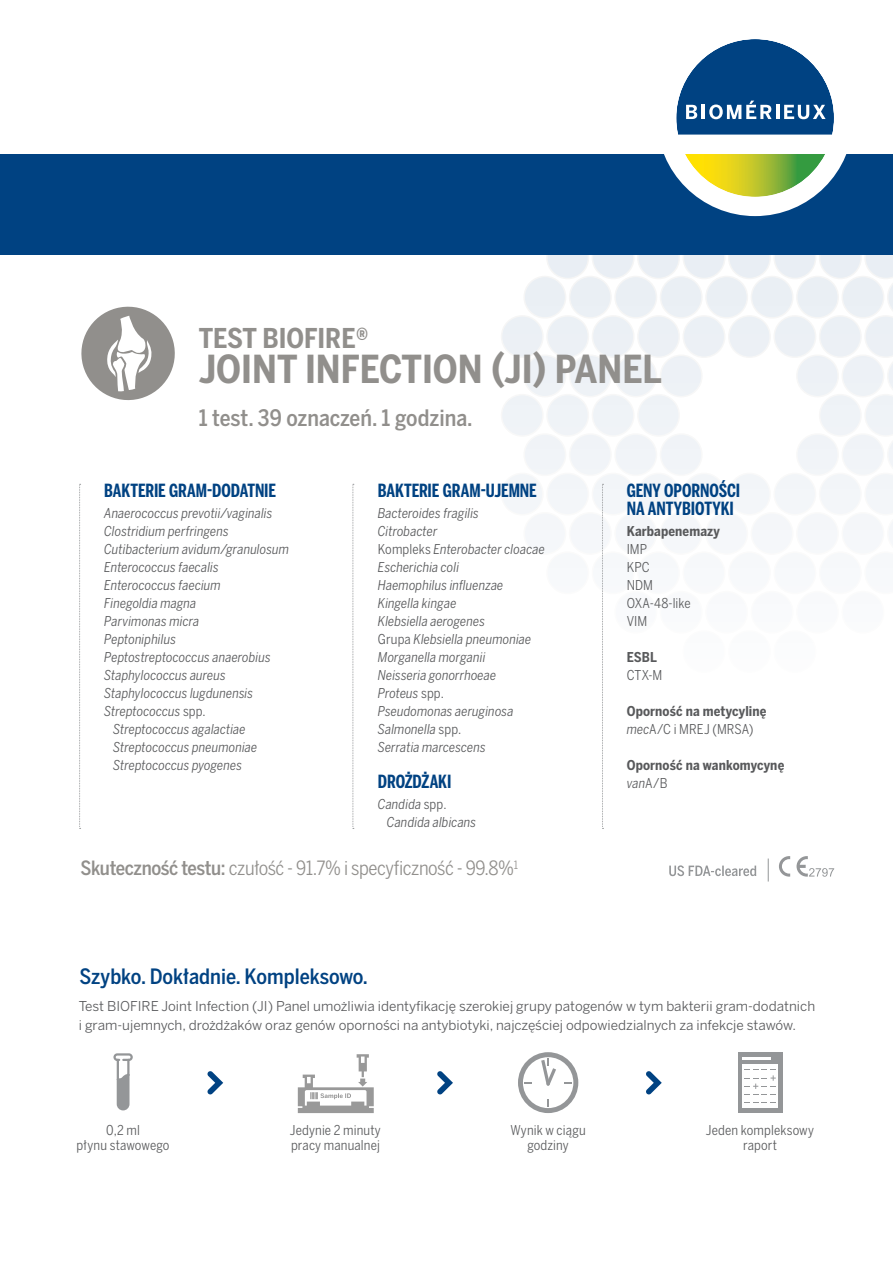
<style>
.page{position:relative;width:893px;height:1263px;background:#fff}
.page>*{position:absolute;margin:0;border:0;box-sizing:border-box;transform-origin:0 0}
.t1{font:700 38.25px "Benton Sans Condensed";color:#918f8c}
.t2{font:700 27.15px "Benton Sans Condensed";color:#918f8c}
.t3{font:500 22.5px "Benton Sans Condensed";color:#918f8c}
.t4{font:500 21px "Benton Sans Condensed";color:#004282}
.t5{font:19.5px "Benton Sans Condensed";letter-spacing:-.02em;color:#918f8c}
.t6{font:700 18px/18px "Benton Sans Compressed";letter-spacing:-.005em;color:#004282}
.t7{font:italic 13.5px/18px "Benton Sans Condensed";letter-spacing:.005em;color:#58595b}
.t8{font:13.5px/19.5px "Benton Sans";color:#58595b}
.t9{font:13.5px/15px "Benton Sans Condensed";letter-spacing:.01em;color:#58595b;text-align:center}
.t10{font:700 13.5px/18px "Benton Sans Condensed";letter-spacing:.01em;color:#58595b}
.s1{font-style:normal}
.s2{font-weight:500}
.s3{font-weight:400;font-style:italic}
.s4{font-weight:400}
</style>
<div class="page">
<svg style="left:518px;top:1052px;width:60px;height:61px"></svg>
<div style="left:738px;top:1052px;width:44px;height:61px;background:#949698"></div>
<div style="left:742px;top:1065px;width:36px;height:43px;background:#fff"></div>
<svg style="left:744px;top:1102px;width:32px;height:1px"></svg>
<svg style="left:744px;top:1069px;width:32px;height:26px"></svg>
<hr style="left:742px;top:1057px;width:29px;height:3px;background:#fff">
<svg style="left:502px;top:255px;width:391px;height:293px"></svg>
<div style="left:0;top:154px;width:893px;height:101px;background:#004282"></div>
<svg style="left:677px;top:40px;width:157px;height:157px"></svg>
<div style="left:657px;top:20px;width:196px;height:196px;border:19px solid #fff;border-radius:50%"></div>
<svg style="left:113px;top:1053px;width:20px;height:58px"></svg>
<svg style="left:207px;top:1071px;width:16px;height:23px"></svg>
<svg style="left:437px;top:1071px;width:16px;height:23px"></svg>
<svg style="left:646px;top:1071px;width:16px;height:23px"></svg>
<svg style="left:298px;top:1054px;width:76px;height:59px"></svg>
<svg style="left:768px;top:858px;width:1px;height:23px"></svg>
<svg style="left:669px;top:865px;width:87px;height:11px"></svg>
<svg style="left:779px;top:856px;width:11px;height:21px"></svg>
<svg style="left:796px;top:856px;width:38px;height:21px"></svg>
<svg style="left:353px;top:484px;width:1px;height:345px"></svg>
<svg style="left:602px;top:484px;width:1px;height:345px"></svg>
<svg style="left:81px;top:306px;width:94px;height:94px"></svg>
<svg style="left:79px;top:484px;width:2px;height:345px"></svg>
<h2 class="t2" style="left:199px;top:321px;width:172px">TEST BIOFIRE®</h2>
<h1 class="t1" style="left:199px;top:346px;width:465px">JOINT INFECTION (JI) PANEL</h1>
<h3 class="t3" style="left:199px;top:404px;width:275px">1 test. 39 oznaczeń. 1 godzina.</h3>
<h3 class="t6" style="left:104px;top:482px;width:173px">BAKTERIE GRAM-DODATNIE</h3>
<p class="t7" style="left:104px;top:504px;width:170px">Anaerococcus prevotii/vaginalis</p>
<p class="t7" style="left:104px;top:522px;width:126px">Clostridium perfringens</p>
<p class="t7" style="left:104px;top:540px;width:186px">Cutibacterium avidum/granulosum</p>
<p class="t7" style="left:104px;top:558px;width:116px">Enterococcus faecalis</p>
<p class="t7" style="left:104px;top:576px;width:118px">Enterococcus faecium</p>
<p class="t7" style="left:104px;top:594px;width:94px">Finegoldia magna</p>
<p class="t7" style="left:104px;top:612px;width:97px">Parvimonas micra</p>
<p class="t7" style="left:104px;top:630px;width:73px">Peptoniphilus</p>
<p class="t7" style="left:104px;top:648px;width:168px">Peptostreptococcus anaerobius</p>
<p class="t7" style="left:104px;top:666px;width:123px">Staphylococcus aureus</p>
<p class="t7" style="left:104px;top:684px;width:150px">Staphylococcus lugdunensis</p>
<p class="t7" style="left:104px;top:702px;width:103px">Streptococcus <span class="s1">spp.</span></p>
<p class="t7" style="left:113px;top:720px;width:134px">Streptococcus agalactiae</p>
<p class="t7" style="left:113px;top:738px;width:146px">Streptococcus pneumoniae</p>
<p class="t7" style="left:113px;top:756px;width:130px">Streptococcus pyogenes</p>
<h3 class="t6" style="left:378px;top:482px;width:160px">BAKTERIE GRAM-UJEMNE</h3>
<p class="t7" style="left:378px;top:504px;width:169px">Bacteroides fragilis<br>Citrobacter<br><span class="s1">Kompleks</span> Enterobacter cloacae<br>Escherichia coli<br>Haemophilus influenzae<br>Kingella kingae<br>Klebsiella aerogenes<br><span class="s1">Grupa</span> Klebsiella pneumoniae<br>Morganella morganii<br>Neisseria gonorrhoeae<br>Proteus <span class="s1">spp.<br></span>Pseudomonas aeruginosa<br>Salmonella <span class="s1">spp.<br></span>Serratia marcescens</p>
<h3 class="t6" style="left:378px;top:772px;width:75px">DROŻDŻAKI</h3>
<p class="t7" style="left:387px;top:794px;width:91px;text-indent:-9px">Candida <span class="s1">spp.<br></span>Candida albicans</p>
<h3 class="t5" style="left:80px;top:856px;width:439px"><span class="s2">Skuteczność testu:</span> czułość - 91.7% i specyficzność - 99.8%<sup>1</sup></h3>
<h3 class="t6" style="left:627px;top:482px;width:115px">GENY OPORNOŚCI<br>NA ANTYBIOTYKI</h3>
<p class="t10" style="left:627px;top:522px;width:95px">Karbapenemazy</p>
<p class="t9" style="left:627px;top:540px;width:66px;line-height:18px;text-align:left">IMP<br>KPC<br>NDM<br>OXA-48-like<br>VIM</p>
<p class="t10" style="left:627px;top:648px;width:32px">ESBL</p>
<p class="t9" style="left:627px;top:667px;width:37px">CTX-M</p>
<p class="t10" style="left:627px;top:702px;width:141px">Oporność na metycylinę <span class="s3">mec</span><span class="s4">A/C i MREJ (MRSA)</span></p>
<p class="t10" style="left:627px;top:756px;width:159px">Oporność na wankomycynę <span class="s3">van</span><span class="s4">A/B</span></p>
<h3 class="t4" style="left:80px;top:963px;width:290px">Szybko. Dokładnie. Kompleksowo.</h3>
<p class="t8" style="left:79px;top:996px;width:738px">Test BIOFIRE Joint Infection (JI) Panel umożliwia identyfikację szerokiej grupy patogenów w tym bakterii gram-dodatnich i gram-ujemnych, drożdżaków oraz genów oporności na antybiotyki, najczęściej odpowiedzialnych za infekcje stawów.</p>
<p class="t9" style="left:77px;top:1122px;width:94px">0,2 ml<br>płynu stawowego</p>
<p class="t9" style="left:290px;top:1122px;width:93px;text-align:left">Jedynie 2 minuty pracy manualnej</p>
<p class="t9" style="left:706px;top:1122px;width:110px">Jeden kompleksowy raport</p>
<p class="t9" style="left:510px;top:1122px;width:77px">Wynik w ciągu godziny</p>
</div>
